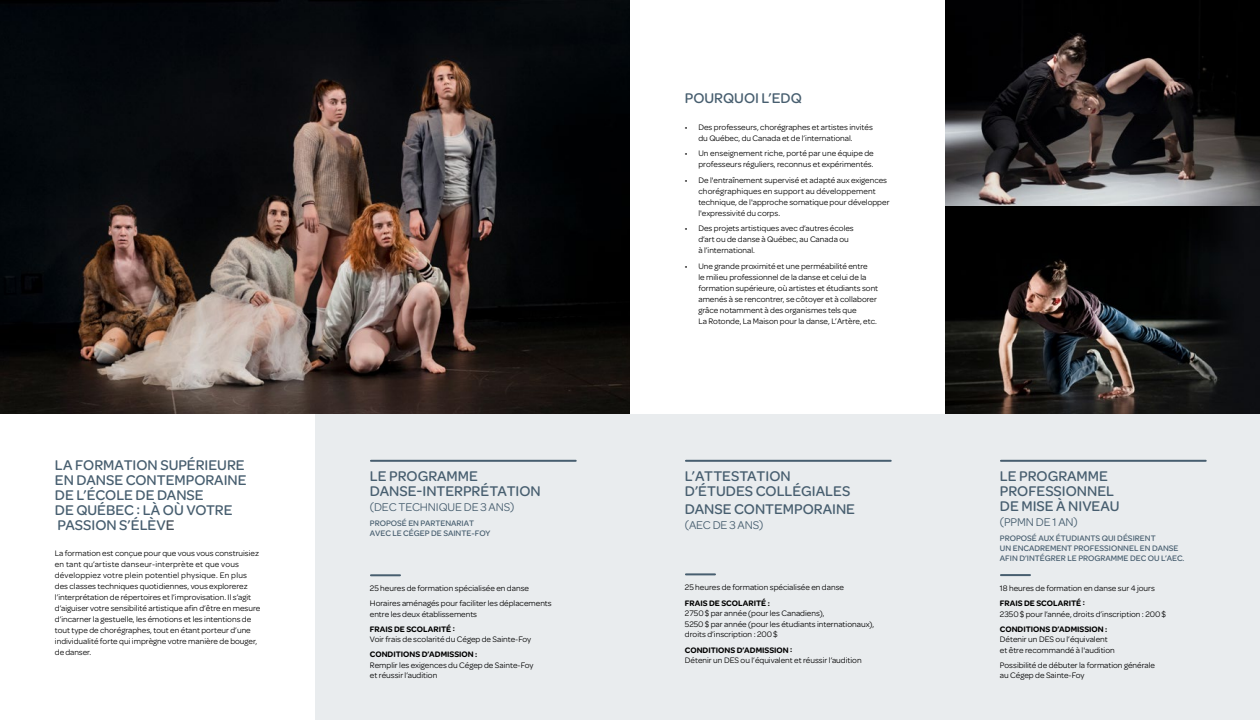
<style>
.page{position:relative;width:1260px;height:720px;background:#fff}
.page>*{position:absolute;margin:0;border:0;box-sizing:border-box;transform-origin:0 0}
.t1{font:500 15px/15px "Omnes";color:#475e6f}
.t2{font:12px "Omnes";letter-spacing:-.01em;color:#475e6f}
.t3{font:8.5px/11px "Omnes";color:#000}
.t4{font:500 8.5px/10.2px "Omnes";color:#475e6f}
.t5{font:600 8.5px "Omnes";color:#000}
.s1{color:#47515b}
</style>
<div class="page">
<div style="left:315px;top:414px;width:945px;height:306px;background:#e9ecee"></div>
<hr style="left:686px;top:460px;width:205px;height:2px;background:#475e6f">
<hr style="left:686px;top:573px;width:29px;height:2px;background:#475e6f">
<img style="left:945px;top:0;width:315px;height:414px">
<hr style="left:371px;top:460px;width:205px;height:2px;background:#475e6f">
<hr style="left:371px;top:574px;width:29px;height:2px;background:#475e6f">
<img style="left:0;top:0;width:630px;height:414px">
<hr style="left:1001px;top:460px;width:205px;height:2px;background:#475e6f">
<hr style="left:1001px;top:574px;width:29px;height:2px;background:#475e6f">
<h1 class="t1" style="left:55px;top:457px;width:193px">LA FORMATION SUPÉRIEURE<br>EN DANSE CONTEMPORAINE<br>DE L’ÉCOLE DE DANSE<br>DE QUÉBEC : LÀ OÙ VOTRE<br>PASSION S’ÉLÈV<span class="s1">E</span></h1>
<p class="t3" style="left:55px;top:547px;width:207px">La formation est conçue pour que vous vous construisiez en tant qu’artiste danseur-interprète et que vous développiez votre plein potentiel physique. En plus des classes techniques quotidiennes, vous explorerez l’interprétation de répertoires et l’improvisation. Il s’agit d’aiguiser votre sensibilité artistique afin d’être en mesure d’incarner la gestuelle, les émotions et les intentions de tout type de chorégraphes, tout en étant porteur d’une individualité forte qui imprègne votre manière de bouger, de danser.</p>
<h1 class="t1" style="left:370px;top:468px;width:172px">LE PROGRAMME<br>DANSE-INTERPRÉTATION</h1>
<h2 class="t2" style="left:370px;top:499px;width:146px">(DEC TECHNIQUE DE 3 ANS)</h2>
<p class="t4" style="left:370px;top:518px;width:122px">PROPOSÉ EN PARTENARIAT<br>AVEC LE CÉGEP DE SAINTE-FOY</p>
<p class="t3" style="left:370px;top:580px;width:183px;line-height:15px">25 heures de formation spécialisée en danse<br>Horaires aménagés pour faciliter les déplacements</p>
<p class="t3" style="left:370px;top:608px;width:109px">entre les deux établissements</p>
<p class="t5" style="left:370px;top:623px;width:86px">FRAIS DE SCOLARITÉ :</p>
<p class="t3" style="left:370px;top:633px;width:163px">Voir frais de scolarité du Cégep de Sainte-Foy</p>
<p class="t5" style="left:370px;top:648px;width:109px">CONDITIONS D’ADMISSION :</p>
<p class="t3" style="left:370px;top:659px;width:165px;line-height:10.5px">Remplir les exigences du Cégep de Sainte-Foy et réussir l’audition</p>
<h1 class="t1" style="left:685px;top:89px;width:118px">POURQUOI L’EDQ</h1>
<p class="t3" style="left:698px;top:121px;width:176px;text-indent:-13px">• Des professeurs, chorégraphes et artistes invités du Québec, du Canada et de l’international.</p>
<p class="t3" style="left:685px;top:147px;width:190px;text-align:right">• Un enseignement riche, porté par une équipe de professeurs réguliers, reconnus et expérimentés.</p>
<p class="t3" style="left:698px;top:174px;width:193px;text-indent:-13px">• De l'entraînement supervisé et adapté aux exigences chorégraphiques en support au développement technique, de l'approche somatique pour développer l'expressivité du corps.</p>
<p class="t3" style="left:698px;top:222px;width:157px;text-indent:-13px">• Des projets artistiques avec d’autres écoles d’art ou de danse à Québec, au Canada ou à l’international.</p>
<p class="t3" style="left:698px;top:260px;width:181px;text-indent:-13px">• Une grande proximité et une perméabilité entre<br>le milieu professionnel de la danse et celui de la formation supérieure, où artistes et étudiants sont amenés à se rencontrer, se côtoyer et à collaborer grâce notamment à des organismes tels que<br>La Rotonde, La Maison pour la danse, L’Artère, etc.</p>
<h1 class="t1" style="left:685px;top:468px;width:167px">L’ATTESTATION<br>D’ÉTUDES COLLÉGIALES</h1>
<h1 class="t1" style="left:685px;top:501px;width:172px">DANSE CONTEMPORAINE</h1>
<h2 class="t2" style="left:685px;top:517px;width:80px">(AEC DE 3 ANS)</h2>
<p class="t3" style="left:685px;top:582px;width:161px">25 heures de formation spécialisée en danse</p>
<p class="t5" style="left:685px;top:597px;width:86px">FRAIS DE SCOLARITÉ :</p>
<p class="t3" style="left:685px;top:608px;width:191px;line-height:10.5px">2750$ par année (pour les Canadiens),<br>5250$ par année (pour les étudiants internationaux), droits d’inscription : 200$</p>
<p class="t5" style="left:685px;top:644px;width:109px">CONDITIONS D’ADMISSION :</p>
<p class="t3" style="left:685px;top:655px;width:178px">Détenir un DES ou l’équivalent et réussir l’audition</p>
<h1 class="t1" style="left:1000px;top:468px;width:121px">LE PROGRAMME<br>PROFESSIONNEL<br>DE MISE À NIVEAU</h1>
<h2 class="t2" style="left:1000px;top:514px;width:79px">(PPMN DE 1 AN)</h2>
<p class="t4" style="left:1000px;top:533px;width:186px">PROPOSÉ AUX ÉTUDIANTS QUI DÉSIRENT<br>UN ENCADREMENT PROFESSIONNEL EN DANSE<br>AFIN D’INTÉGRER LE PROGRAMME DEC OU L’AEC.</p>
<p class="t3" style="left:1000px;top:582px;width:157px">18 heures de formation en danse sur 4 jours</p>
<p class="t5" style="left:1000px;top:597px;width:86px">FRAIS DE SCOLARITÉ :</p>
<p class="t3" style="left:1000px;top:608px;width:168px">2350$ pour l’année, droits d’inscription : 200$</p>
<p class="t5" style="left:1000px;top:623px;width:109px">CONDITIONS D’ADMISSION :</p>
<p class="t3" style="left:1000px;top:634px;width:116px;line-height:10.5px">Détenir un DES ou l’équivalent et être recommandé à l'audition</p>
<p class="t3" style="left:1000px;top:659px;width:157px;line-height:10.5px">Possibilité de débuter la formation générale au Cégep de Sainte-Foy</p>
</div>
